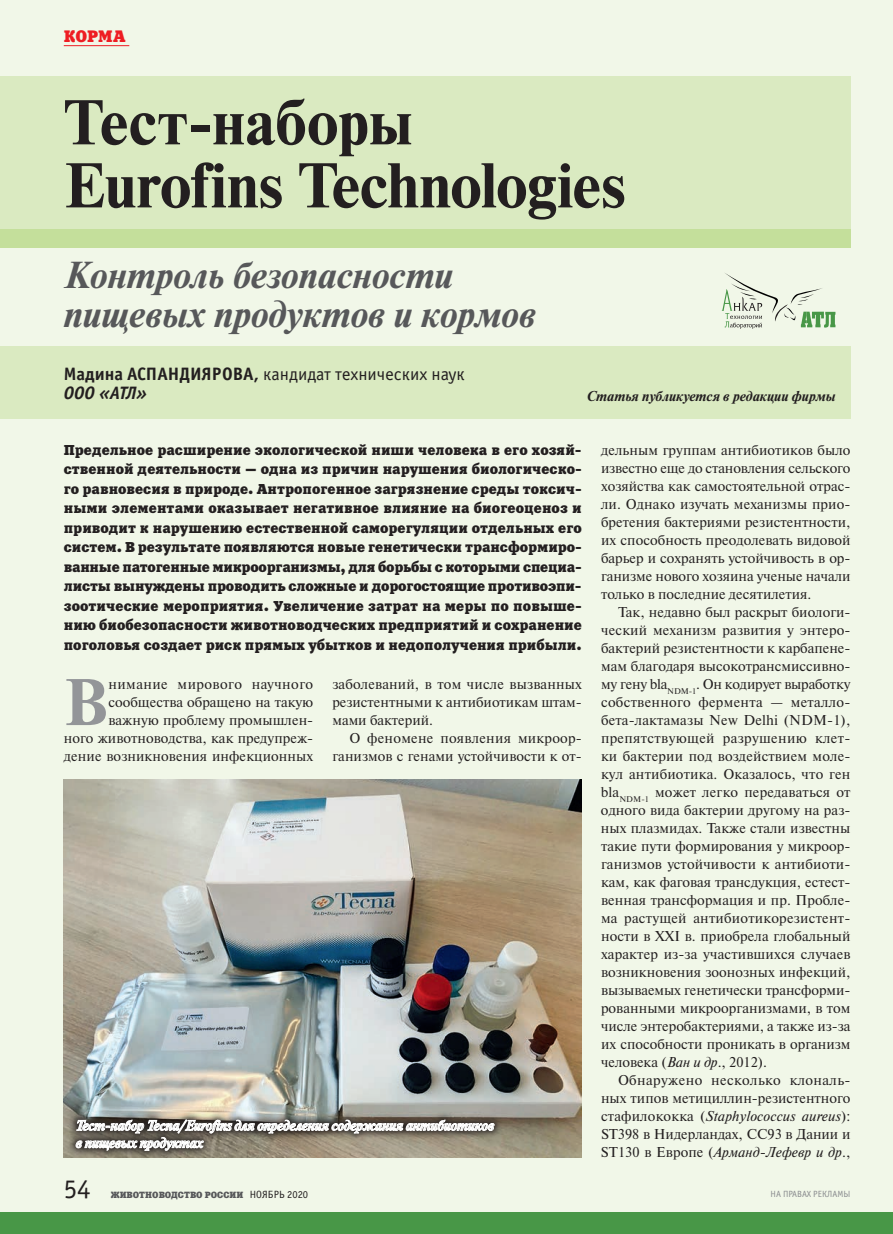
<style>
.page{position:relative;width:893px;height:1234px;background:#fff}
.page>*{position:absolute;margin:0;border:0;box-sizing:border-box;transform-origin:0 0}
.t1{font:700 65.7px "Newton C";color:#939598}
.t2{font:700 63px/63px "Newton C";letter-spacing:-.005em;color:#231f20}
.t3{font:italic 700 37.5px/39px "Newton C";color:#57585a}
.t4{font:27px "Officina Sans C";color:#231f20}
.t5{font:18px/19.5px "Officina Sans C";color:#231f20}
.t6{font:16.5px "Xenia C";color:#ee1d23}
.t7{font:14.25px/18px "Newton C";letter-spacing:.005em;color:#231f20;text-align:justify}
.t8{font:14.25px/19.5px "Xenia C";color:#231f20;text-align:justify}
.t9{font:italic 700 14.25px/17.2px "Newton C";letter-spacing:-.02em;color:#fff}
.t10{font:italic 700 14.25px "Newton C";color:#231f20}
.t11{font:9px "Xenia C";color:#57585a}
.t12{font:9px "Officina Sans C";color:#8a8c8f}
.s1{font-weight:700}
.s2{font-weight:700;font-style:italic}
.s3{font-family:"Officina Sans C";font-size:10.5px;color:#231f20}
.s4{font-style:italic}
</style>
<div class="page">
<div style="left:0;top:0;width:893px;height:1233px;background:#f1f7e8"></div>
<hr style="left:64px;top:45px;width:65px;height:1px;background:#ee1d23">
<div style="left:0;top:347px;width:850px;height:72px;background:#daeac1"></div>
<div style="left:0;top:77px;width:850px;height:162px;background:#daeac1"></div>
<img style="left:64px;top:779px;width:518px;height:377px">
<div style="left:0;top:230px;width:850px;height:18px;background:#c4df9b"></div>
<svg style="left:722px;top:273px;width:113px;height:56px"></svg>
<div style="left:0;top:1212px;width:893px;height:21px;background:#489747"></div>
<svg style="left:67px;top:1110px;width:436px;height:48px"></svg>
<svg style="left:76px;top:1119px;width:418px;height:31px"></svg>
<p class="t6" style="left:64px;top:26px;width:63px">КОРМА</p>
<h2 class="t2" style="left:64px;top:91px;width:564px">Тест-наборы<br>Eurofins Technologies</h2>
<h3 class="t3" style="left:64px;top:256px;width:473px">Контроль безопасности пищевых продуктов и кормов</h3>
<p class="t5" style="left:64px;top:364px;width:402px"><span class="s1">Мадина АСПАНДИЯРОВА,</span> кандидат технических наук<br><span class="s2">ООО «АТЛ»</span></p>
<p class="t10" style="left:587px;top:388px;width:250px">Статья публикуется в редакции фирмы</p>
<p class="t8" style="left:64px;top:440px;width:520px">Предельное расширение экологической ниши человека в его хозяй&shy;ственной деятельности — одна из причин нарушения биологическо&shy;го равновесия в природе. Антропогенное загрязнение среды токсич&shy;ными элементами оказывает негативное влияние на биогеоценоз и приводит к нарушению естественной саморегуляции отдельных его систем. В результате появляются новые генетически трансформиро&shy;ванные патогенные микроорганизмы, для борьбы с которыми специа&shy;листы вынуждены проводить сложные и дорогостоящие противоэпи&shy;зоотические мероприятия. Увеличение затрат на меры по повыше&shy;нию биобезопасности животноводческих предприятий и сохранение поголовья создает риск прямых убытков и недополучения прибыли.</p>
<p class="t7" style="left:64px;top:675px;width:251px;text-align:right">нимание мирового научного сообщества обращено на такую важную проблему промышлен-<br>ного животноводства, как предупреж&shy;дение возникновения инфекционных</p>
<p class="t7" style="left:332px;top:675px;width:251px">заболеваний, в том числе вызванных резистентными к антибиотикам штам&shy;мами бактерий.</p>
<h1 class="t1" style="left:64px;top:665px;width:46px">В</h1>
<p class="t7" style="left:332px;top:729px;width:251px;text-align:right">О феномене появления микроор&shy;ганизмов с генами устойчивости к от-</p>
<p class="t9" style="left:76px;top:1116px;width:420px">Тест-набор Tecna/Eurofins для определения содержания антибиотиков в пищевых продуктах</p>
<h3 class="t4" style="left:64px;top:1174px;width:28px">54</h3>
<p class="t11" style="left:111px;top:1188px;width:199px">ЖИВОТНОВОДСТВО РОССИИ <span class="s3">НОЯБРЬ 2020</span></p>
<p class="t7" style="left:601px;top:441px;width:251px">дельным группам антибиотиков было известно еще до становления сельского хозяйства как самостоятельной отрас&shy;ли. Однако изучать механизмы прио&shy;бретения бактериями резистентности, их способность преодолевать видовой барьер и сохранять устойчивость в ор&shy;ганизме нового хозяина ученые начали только в последние десятилетия.</p>
<p class="t7" style="left:601px;top:603px;width:251px;text-align:left;text-indent:17px">Так, недавно был раскрыт биологи&shy;ческий механизм развития у энтеро&shy;бактерий резистентности к карбапене&shy;мам благодаря высокотрансмиссивно&shy;му гену bla<sub>NDM-1</sub>. Он кодирует выработку собственного фермента — металло&shy;бета--лактамазы New Delhi (NDM-1), препятствующей разрушению клет&shy;ки бактерии под воздействием моле&shy;кул антибиотика. Оказалось, что ген bla<sub>NDM-1</sub> может легко передаваться от одного вида бактерии другому на раз&shy;ных плазмидах. Также стали известны такие пути формирования у микроор&shy;ганизмов устойчивости к антибиоти&shy;кам, как фаговая трансдукция, естест&shy;венная трансформация и пр. Пробле&shy;ма растущей антибиотикорезистент&shy;ности в XXI в. приобрела глобальный характер из‑за участившихся случаев возникновения зоонозных инфекций, вызываемых генетически трансформи&shy;рованными микроорганизмами, в том числе энтеробактериями, а также из‑за их способности проникать в организм человека (<span class="s4">Ван и др</span>., 2012).</p>
<p class="t7" style="left:601px;top:1071px;width:251px;text-indent:17px">Обнаружено несколько клональ&shy;ных типов метициллин-резистентного стафилококка (<span class="s4">Staphylococcus aureus</span>):<br>ST398 в Нидерландах, CC93 в Дании и ST130 в Европе (<span class="s4">Арманд-Лефевр и др</span>.,</p>
<p class="t12" style="left:770px;top:1188px;width:81px">НА ПРАВАХ РЕКЛАМЫ</p>
</div>
